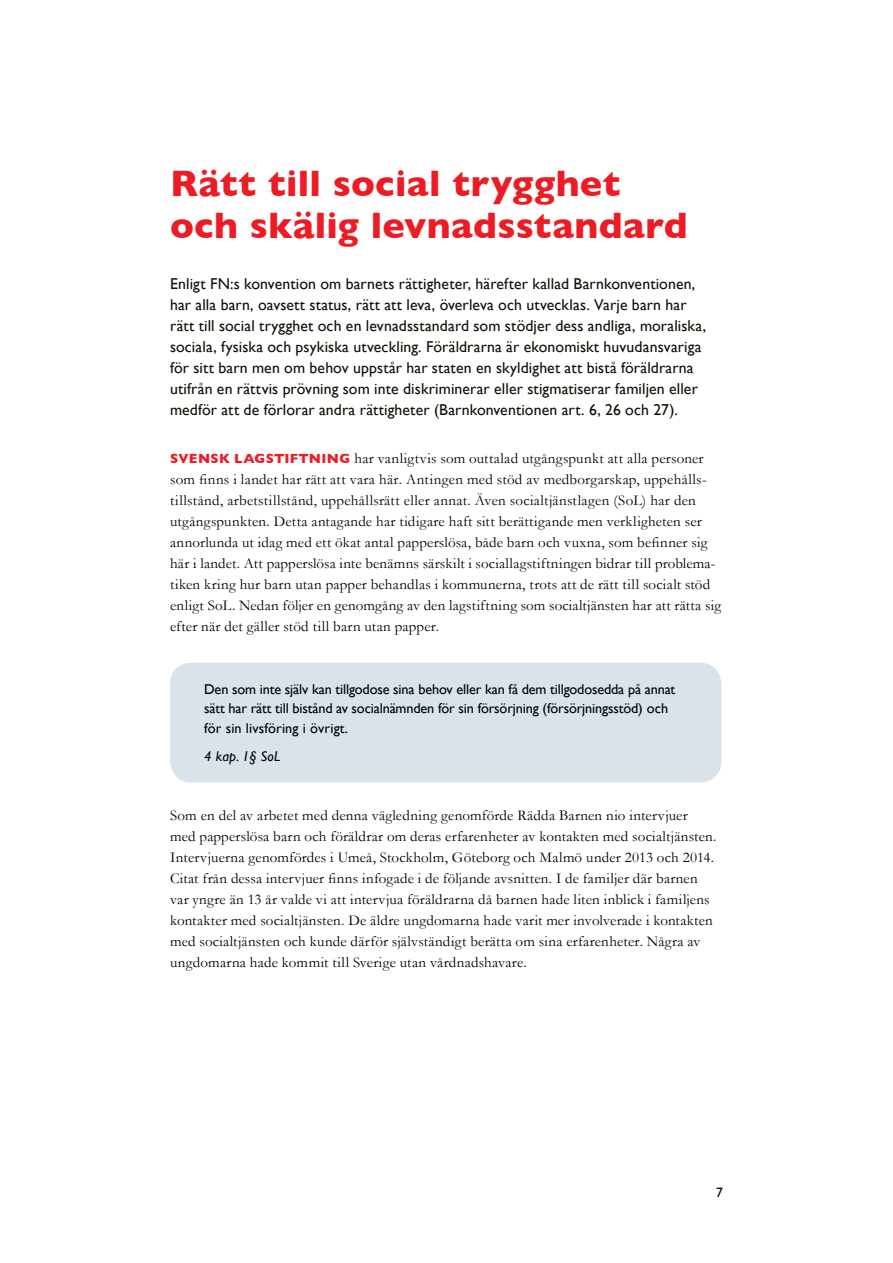
<style>
.page{position:relative;width:893px;height:1263px;background:#fff}
.page>*{position:absolute;margin:0;border:0;box-sizing:border-box;transform-origin:0 0}
.t1{font:700 37.5px/42px "Gill Sans";letter-spacing:.01em;color:#ed1c24}
.t2{font:15.75px/21px "Gill Sans";letter-spacing:.005em;color:#141006}
.t3{font:15px/21px "Garamond";letter-spacing:.015em;color:#000}
.t4{font:14.25px/19.5px "Gill Sans";letter-spacing:-.01em;color:#000}
.t5{font:italic 14.25px "Gill Sans";letter-spacing:.01em;color:#000}
.t6{font:13.5px "Gill Sans";color:#000}
.s1{font-family:"Gill Sans";font-weight:700;font-size:13.5px;color:#ed1c24}
</style>
<div class="page">
<div style="left:170px;top:663px;width:551px;height:119px;background:#dae2ea;border-radius:21px"></div>
<h1 class="t1" style="left:170px;top:161px;width:519px">Rätt till social trygghet och skälig levnadsstandard</h1>
<p class="t2" style="left:170px;top:273px;width:538px">Enligt FN:s konvention om barnets rättigheter, härefter kallad Barnkonventionen, har alla barn, oavsett status, rätt att leva, överleva och utvecklas. Varje barn har rätt till social trygghet och en levnadsstandard som stödjer dess andliga, moraliska, sociala, fysiska och psykiska utveckling. Föräldrarna är ekonomiskt huvudansvariga för sitt barn men om behov uppstår har staten en skyldighet att bistå föräldrarna utifrån en rättvis prövning som inte diskriminerar eller stigmatiserar familjen eller medför att de förlorar andra rättigheter (Barnkonventionen art. 6, 26 och 27).</p>
<p class="t3" style="left:170px;top:447px;width:552px"><span class="s1">Svensk lagstiftning</span> har vanligtvis som outtalad utgångspunkt att alla personer som finns i landet har rätt att vara här. Antingen med stöd av medborgarskap, uppehålls&shy;tillstånd, arbetstillstånd, uppehållsrätt eller annat. Även socialtjänstlagen (SoL) har den utgångspunkten. Detta antagande har tidigare haft sitt berättigande men verkligheten ser annorlunda ut idag med ett ökat antal papperslösa, både barn och vuxna, som befinner sig här i landet. Att papperslösa inte benämns särskilt i sociallagstiftningen bidrar till problema&shy;tiken kring hur barn utan papper behandlas i kommunerna, trots att de rätt till socialt stöd enligt SoL. Nedan följer en genomgång av den lagstiftning som socialtjänsten har att rätta sig efter när det gäller stöd till barn utan papper.</p>
<p class="t4" style="left:204px;top:679px;width:473px">Den som inte själv kan tillgodose sina behov eller kan få dem tillgodosedda på annat sätt har rätt till bistånd av socialnämnden för sin försörjning (försörjningsstöd) och för sin livsföring i övrigt.</p>
<p class="t5" style="left:204px;top:748px;width:77px">4 kap. 1§ SoL</p>
<p class="t3" style="left:170px;top:804px;width:548px">Som en del av arbetet med denna vägledning genomförde Rädda Barnen nio intervjuer med papperslösa barn och föräldrar om deras erfarenheter av kontakten med socialtjänsten.<br>Intervjuerna genomfördes i Umeå, Stockholm, Göteborg och Malmö under 2013 och 2014.<br>Citat från dessa intervjuer finns infogade i de följande avsnitten. I de familjer där barnen var yngre än 13 år valde vi att intervjua föräldrarna då barnen hade liten inblick i familjens kontakter med socialtjänsten. De äldre ungdomarna hade varit mer involverade i kontakten med socialtjänsten och kunde därför självständigt berätta om sina erfarenheter. Några av ungdomarna hade kommit till Sverige utan vårdnadshavare.</p>
<p class="t6" style="left:716px;top:1184px;width:8px">7</p>
</div>
